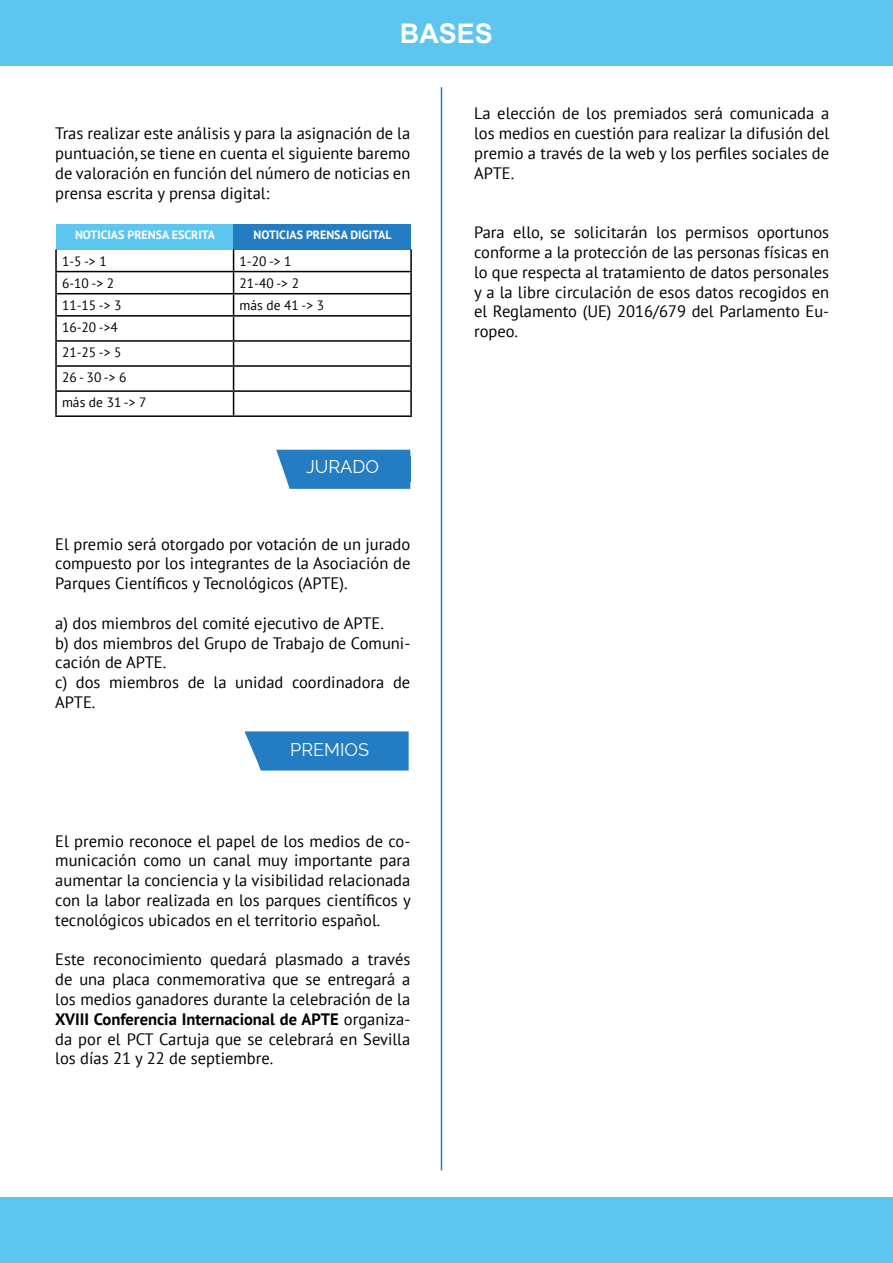
<style>
.page{position:relative;width:893px;height:1263px;background:#fff}
.page>*{position:absolute;margin:0;border:0;box-sizing:border-box;transform-origin:0 0}
.t1{font:700 27px "Arial";color:#fff}
.t2{font:18px "Raleway";color:#fff}
.t3{font:16.5px/19.8px "PT Sans";color:#000;text-align:justify}
.t4{font:13.5px/25px "PT Sans";color:#000}
.t5{font:700 12px "PT Sans";color:#fff}
.s1{font-weight:700}
</style>
<div class="page">
<div style="left:56px;top:224px;width:178px;height:25px;background:#5cc5f0"></div>
<div style="left:234px;top:224px;width:177px;height:25px;background:#247dc2"></div>
<hr style="left:55px;top:249px;width:2px;height:22px;background:#000">
<hr style="left:410px;top:249px;width:2px;height:22px;background:#000">
<hr style="left:55px;top:271px;width:179px;height:1px;background:#000">
<hr style="left:55px;top:272px;width:2px;height:21px;background:#000">
<hr style="left:234px;top:271px;width:178px;height:1px;background:#000">
<hr style="left:410px;top:272px;width:2px;height:21px;background:#000">
<hr style="left:55px;top:293px;width:179px;height:1px;background:#000">
<hr style="left:55px;top:294px;width:2px;height:21px;background:#000">
<hr style="left:234px;top:293px;width:178px;height:1px;background:#000">
<hr style="left:410px;top:294px;width:2px;height:21px;background:#000">
<hr style="left:55px;top:315px;width:179px;height:2px;background:#000">
<hr style="left:55px;top:317px;width:2px;height:23px;background:#000">
<hr style="left:234px;top:315px;width:178px;height:2px;background:#000">
<hr style="left:410px;top:317px;width:2px;height:23px;background:#000">
<hr style="left:55px;top:340px;width:179px;height:2px;background:#000">
<hr style="left:55px;top:342px;width:2px;height:23px;background:#000">
<hr style="left:234px;top:340px;width:178px;height:2px;background:#000">
<hr style="left:410px;top:342px;width:2px;height:23px;background:#000">
<hr style="left:55px;top:365px;width:179px;height:2px;background:#000">
<hr style="left:55px;top:367px;width:2px;height:23px;background:#000">
<hr style="left:234px;top:365px;width:178px;height:2px;background:#000">
<hr style="left:410px;top:367px;width:2px;height:23px;background:#000">
<hr style="left:55px;top:390px;width:179px;height:2px;background:#000">
<hr style="left:55px;top:392px;width:2px;height:23px;background:#000">
<hr style="left:234px;top:390px;width:178px;height:2px;background:#000">
<svg style="left:233px;top:249px;width:1px;height:166px"></svg>
<hr style="left:410px;top:392px;width:2px;height:23px;background:#000">
<hr style="left:55px;top:415px;width:179px;height:2px;background:#000">
<hr style="left:234px;top:415px;width:178px;height:2px;background:#000">
<hr style="left:441px;top:87px;width:1px;height:1083px;background:#247dc1">
<div style="left:0;top:0;width:893px;height:66px;background:#5cc5f0"></div>
<div style="left:0;top:1197px;width:893px;height:66px;background:#5cc5f0"></div>
<svg style="left:244px;top:731px;width:165px;height:39px;background:#3285c5"></svg>
<svg style="left:276px;top:450px;width:134px;height:39px;background:#3d8cc9"></svg>
<div style="left:306px;top:456px;width:104px;height:26px;background:#247dc2"></div>
<h1 class="t1" style="left:400px;top:15px;width:95px">BASES</h1>
<p class="t3" style="left:55px;top:123px;width:357px">Tras realizar este análisis y para la asignación de la puntuación, se tiene en cuenta el siguiente baremo de valoración en función del número de noticias en prensa escrita y prensa digital:</p>
<p class="t5" style="left:75px;top:227px;width:141px">NOTICIAS PRENSA ESCRITA</p>
<p class="t5" style="left:254px;top:227px;width:140px">NOTICIAS PRENSA DIGITAL</p>
<p class="t4" style="left:62px;top:248px;width:46px">1-5 -&gt; 1</p>
<p class="t4" style="left:240px;top:248px;width:54px">1-20 -&gt; 1</p>
<p class="t4" style="left:62px;top:270px;width:54px">6-10 -&gt; 2</p>
<p class="t4" style="left:240px;top:270px;width:61px">21-40 -&gt; 2</p>
<p class="t4" style="left:62px;top:292px;width:61px">11-15 -&gt; 3</p>
<p class="t4" style="left:240px;top:292px;width:86px">más de 41 -&gt; 3</p>
<p class="t4" style="left:62px;top:314px;width:86px">16-20 -&gt;4<br>21-25 -&gt; 5<br>26 - 30 -&gt; 6 más de 31 -&gt; 7</p>
<p class="t2" style="left:306px;top:456px;width:74px">JURADO</p>
<p class="t3" style="left:55px;top:533px;width:357px">El premio será otorgado por votación de un jurado compuesto por los integrantes de la Asociación de Parques Científicos y Tecnológicos (APTE).</p>
<p class="t3" style="left:55px;top:613px;width:357px;text-align:left">a) dos miembros del comité ejecutivo de APTE.<br>b) dos miembros del Grupo de Trabajo de Comuni&shy;cación de APTE.<br>c) dos miembros de la unidad coordinadora de<br>APTE.</p>
<p class="t2" style="left:290px;top:739px;width:80px">PREMIOS</p>
<p class="t3" style="left:55px;top:830px;width:357px">El premio reconoce el papel de los medios de co&shy;municación como un canal muy importante para aumentar la conciencia y la visibilidad relacionada con la labor realizada en los parques científicos y tecnológicos ubicados en el territorio español.</p>
<p class="t3" style="left:55px;top:949px;width:357px">Este reconocimiento quedará plasmado a través de una placa conmemorativa que se entregará a los medios ganadores durante la celebración de la <span class="s1">XVIII Conferencia Internacional de APTE</span> organiza&shy;da por el PCT Cartuja que se celebrará en Sevilla los días 21 y 22 de septiembre.</p>
<p class="t3" style="left:474px;top:103px;width:357px">La elección de los premiados será comunicada a los medios en cuestión para realizar la difusión del premio a través de la web y los perfiles sociales de APTE.</p>
<p class="t3" style="left:474px;top:222px;width:357px">Para ello, se solicitarán los permisos oportunos conforme a la protección de las personas físicas en lo que respecta al tratamiento de datos personales y a la libre circulación de esos datos recogidos en el Reglamento (UE) 2016/679 del Parlamento Eu&shy;ropeo.</p>
</div>
